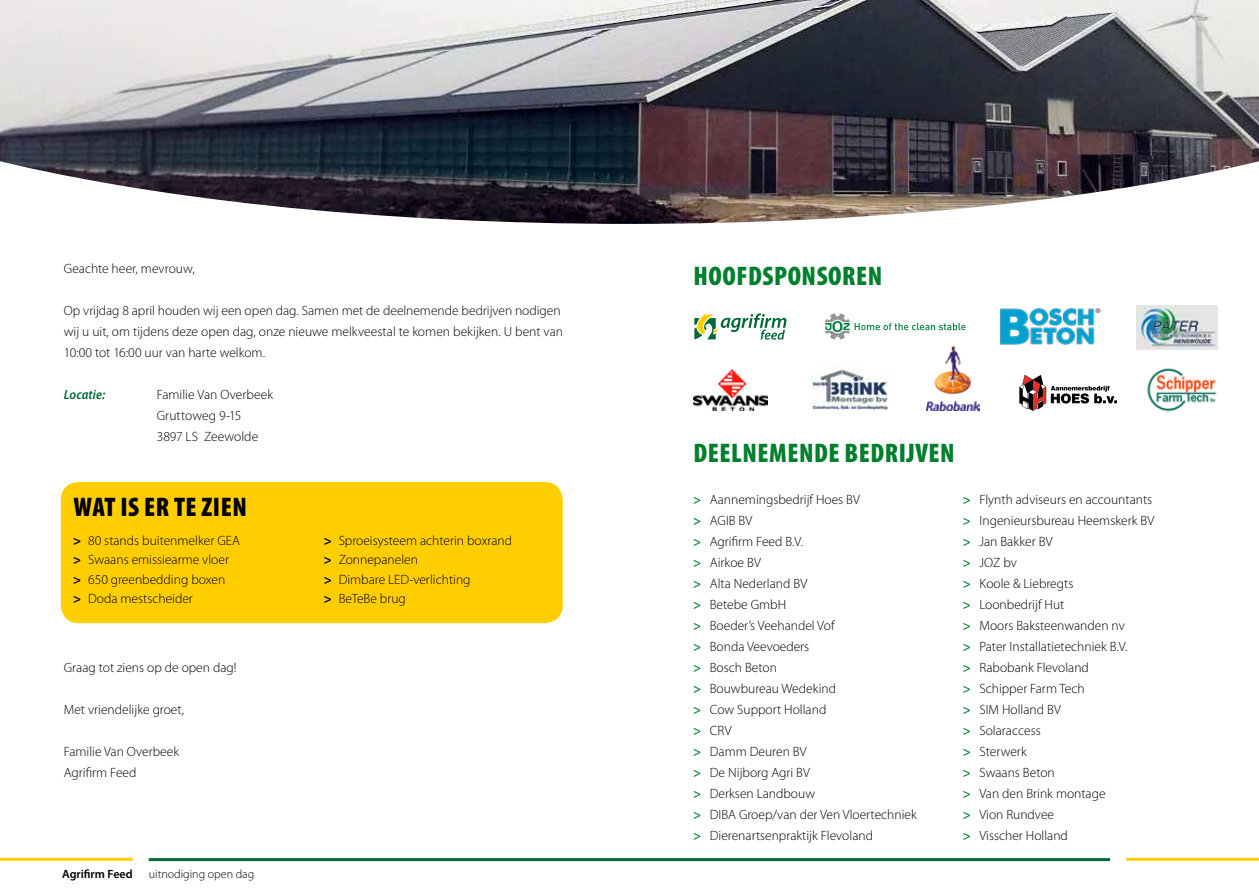
<style>
.page{position:relative;width:1259px;height:893px;background:#fff}
.page>*{position:absolute;margin:0;border:0;box-sizing:border-box;transform-origin:0 0}
.t1{font:900 condensed 27px "Myriad Pro";letter-spacing:.02em;color:#007f2d}
.t2{font:900 condensed 27px "Myriad Pro";letter-spacing:.02em;color:#000}
.t3{font:300 13.5px/21px "Myriad Pro";color:#000}
.t4{font:italic 600 semi-condensed 13.5px "Myriad Pro";letter-spacing:.005em;color:#026937}
.t5{font:300 12px "Myriad Pro";color:#000}
.t6{font:600 12px "Myriad Pro";color:#000}
.s1{font-weight:700}
.s2{font-weight:600;color:#007f2d}
</style>
<div class="page">
<img style="left:1147px;top:368px;width:70px;height:44px">
<img style="left:0;top:0;width:1259px;height:157px">
<hr style="left:149px;top:858px;width:961px;height:3px;background:#026937">
<hr style="left:0;top:858px;width:133px;height:3px;background:#ffce00">
<svg style="left:0;top:157px;width:1259px;height:67px"></svg>
<hr style="left:1126px;top:858px;width:133px;height:3px;background:#ffce00">
<div style="left:61px;top:482px;width:502px;height:141px;background:#ffce00;border-radius:18px"></div>
<img style="left:1000px;top:308px;width:101px;height:37px">
<svg style="left:825px;top:314px;width:140px;height:25px"></svg>
<img style="left:926px;top:347px;width:53px;height:64px">
<img style="left:693px;top:370px;width:74px;height:40px">
<svg style="left:1019px;top:375px;width:98px;height:36px"></svg>
<img style="left:1136px;top:305px;width:82px;height:45px">
<img style="left:810px;top:369px;width:78px;height:41px">
<svg style="left:694px;top:313px;width:92px;height:27px"></svg>
<p class="t3" style="left:64px;top:258px;width:132px">Geachte heer, mevrouw,</p>
<p class="t3" style="left:64px;top:300px;width:501px">Op vrijdag 8 april houden wij een open dag. Samen met de deelnemende bedrijven nodigen wij u uit, om tijdens deze open dag, onze nieuwe melkveestal te komen bekijken. U bent van<br>10:00 tot 16:00 uur van harte welkom.</p>
<p class="t4" style="left:64px;top:387px;width:43px">Locatie:</p>
<p class="t3" style="left:157px;top:384px;width:118px">Familie Van Overbeek<br>Gruttoweg 9-15<br>3897 LS Zeewolde</p>
<h1 class="t2" style="left:73px;top:492px;width:160px">WAT IS ER TE ZIEN</h1>
<p class="t3" style="left:73px;top:531px;width:168px;line-height:19.5px"><span class="s1">&gt;</span> 80 stands buitenmelker GEA <span class="s1">&gt;</span> Swaans emissiearme vloer <span class="s1">&gt;</span> 650 greenbedding boxen<br><span class="s1">&gt;</span> Doda mestscheider</p>
<p class="t3" style="left:324px;top:531px;width:190px;line-height:19.5px"><span class="s1">&gt;</span> Sproeisysteem achterin boxrand <span class="s1">&gt;</span> Zonnepanelen<br><span class="s1">&gt;</span> Dimbare LED-verlichting<br><span class="s1">&gt;</span> BeTeBe brug</p>
<p class="t3" style="left:64px;top:657px;width:174px">Graag tot ziens op de open dag!</p>
<p class="t3" style="left:64px;top:699px;width:122px">Met vriendelijke groet,</p>
<p class="t3" style="left:64px;top:741px;width:117px">Familie Van Overbeek<br>Agrifirm Feed</p>
<p class="t6" style="left:62px;top:867px;width:72px">Agrifirm Feed</p>
<p class="t5" style="left:149px;top:867px;width:107px">uitnodiging open dag</p>
<h1 class="t1" style="left:693px;top:261px;width:176px">HOOFDSPONSOREN</h1>
<h1 class="t1" style="left:693px;top:438px;width:108px">DEELNEMENDE</h1>
<h1 class="t1" style="left:844px;top:438px;width:97px">BEDRIJVEN</h1>
<p class="t3" style="left:693px;top:489px;width:225px"><span class="s2">&gt;</span> Aannemingsbedrijf Hoes BV<br><span class="s2">&gt;</span> AGIB BV<br><span class="s2">&gt;</span> Agrifirm Feed B.V.<br><span class="s2">&gt;</span> Airkoe BV<br><span class="s2">&gt;</span> Alta Nederland BV<br><span class="s2">&gt;</span> Betebe GmbH<br><span class="s2">&gt;</span> Boeder’s Veehandel Vof<br><span class="s2">&gt;</span> Bonda Veevoeders<br><span class="s2">&gt;</span> Bosch Beton<br><span class="s2">&gt;</span> Bouwbureau Wedekind<br><span class="s2">&gt;</span> Cow Support Holland<br><span class="s2">&gt;</span> CRV<br><span class="s2">&gt;</span> Damm Deuren BV<br><span class="s2">&gt;</span> De Nijborg Agri BV<br><span class="s2">&gt;</span> Derksen Landbouw<br><span class="s2">&gt;</span> DIBA Groep/van der Ven Vloertechniek <span class="s2">&gt;</span> Dierenartsenpraktijk Flevoland</p>
<p class="t3" style="left:963px;top:489px;width:193px"><span class="s2">&gt;</span> Flynth adviseurs en accountants <span class="s2">&gt;</span> Ingenieursbureau Heemskerk BV <span class="s2">&gt;</span> Jan Bakker BV<br><span class="s2">&gt;</span> JOZ bv<br><span class="s2">&gt;</span> Koole &amp; Liebregts<br><span class="s2">&gt;</span> Loonbedrijf Hut<br><span class="s2">&gt;</span> Moors Baksteenwanden nv<br><span class="s2">&gt;</span> Pater Installatietechniek B.V.<br><span class="s2">&gt;</span> Rabobank Flevoland<br><span class="s2">&gt;</span> Schipper Farm Tech<br><span class="s2">&gt;</span> SIM Holland BV<br><span class="s2">&gt;</span> Solaraccess<br><span class="s2">&gt;</span> Sterwerk<br><span class="s2">&gt;</span> Swaans Beton<br><span class="s2">&gt;</span> Van den Brink montage<br><span class="s2">&gt;</span> Vion Rundvee<br><span class="s2">&gt;</span> Visscher Holland</p>
</div>
